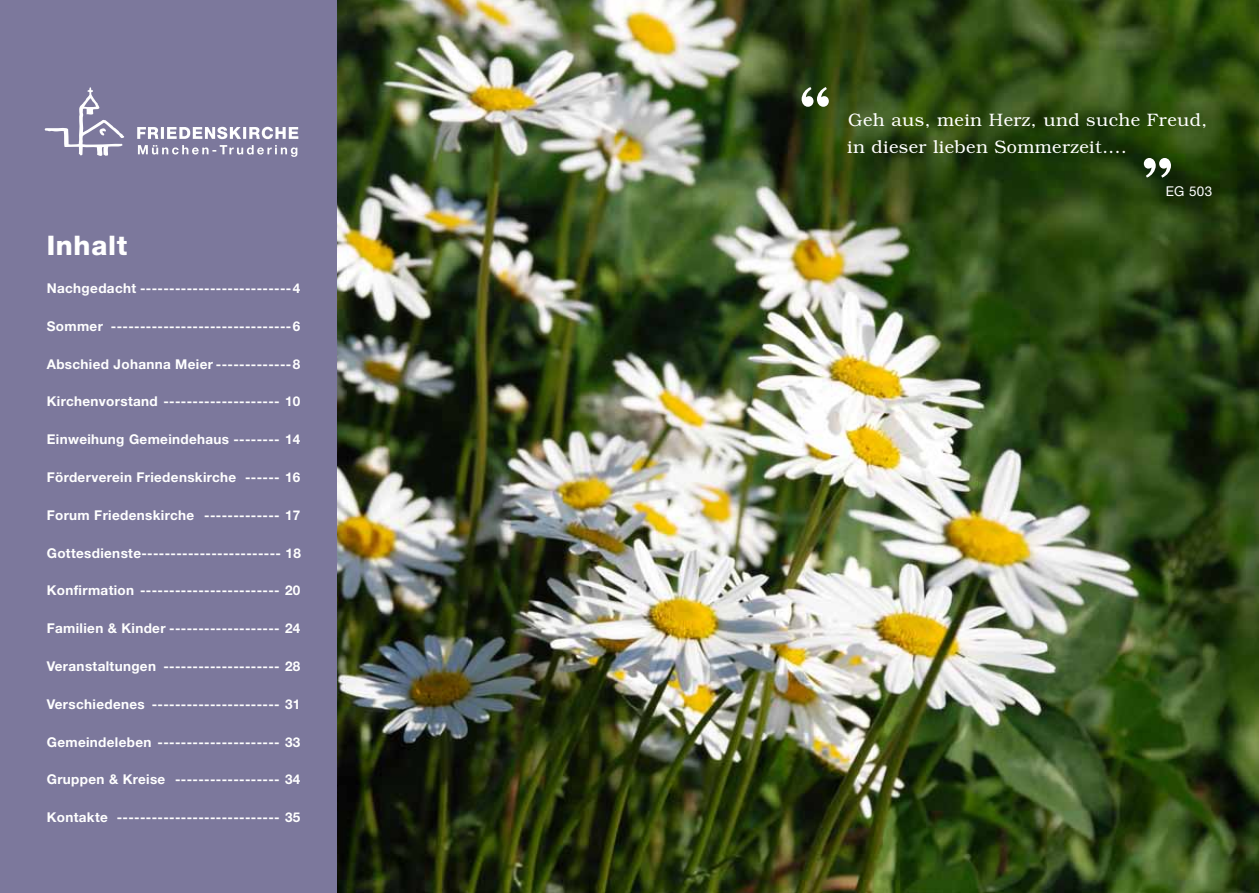
<style>
.page{position:relative;width:1259px;height:893px;background:#fff}
.page>*{position:absolute;margin:0;border:0;box-sizing:border-box;transform-origin:0 0}
.t1{font:300 90px "Bookman Std";color:#fff}
.t2{font:800 27px "Helvetica Neue LT Std";letter-spacing:.025em;color:#fff}
.t3{font:300 18px/27px "Bookman Std";letter-spacing:.025em;color:#fff}
.t4{font:700 13.5px "Helvetica Neue LT Std";letter-spacing:.025em;color:#fff}
.t5{font:13.5px "Helvetica Neue LT Std";color:#fff}
</style>
<div class="page">
<img style="left:336px;top:0;width:923px;height:893px">
<div style="left:0;top:0;width:336px;height:893px;background:#7c789c"></div>
<svg style="left:45px;top:87px;width:79px;height:69px"></svg>
<svg style="left:138px;top:145px;width:159px;height:12px"></svg>
<svg style="left:137px;top:127px;width:161px;height:12px"></svg>
<h2 class="t2" style="left:47px;top:229px;width:82px">Inhalt</h2>
<p class="t4" style="left:47px;top:280px;width:255px">Nachgedacht --------------------------4</p>
<p class="t4" style="left:47px;top:318px;width:255px">Sommer -------------------------------6</p>
<p class="t4" style="left:47px;top:355px;width:255px">Abschied Johanna Meier -------------8</p>
<p class="t4" style="left:47px;top:393px;width:255px">Kirchenvorstand -------------------- 10</p>
<p class="t4" style="left:47px;top:431px;width:255px">Einweihung Gemeindehaus -------- 14</p>
<p class="t4" style="left:47px;top:469px;width:255px">Förderverein Friedenskirche ------ 16</p>
<p class="t4" style="left:47px;top:507px;width:255px">Forum Friedenskirche ------------- 17</p>
<p class="t4" style="left:47px;top:544px;width:256px">Gottesdienste------------------------ 18</p>
<p class="t4" style="left:47px;top:582px;width:255px">Konfirmation ------------------------ 20</p>
<p class="t4" style="left:47px;top:620px;width:255px">Familien &amp; Kinder ------------------- 24</p>
<p class="t4" style="left:47px;top:658px;width:255px">Veranstaltungen -------------------- 28</p>
<p class="t4" style="left:47px;top:696px;width:255px">Verschiedenes ---------------------- 31</p>
<p class="t4" style="left:47px;top:733px;width:255px">Gemeindeleben --------------------- 33</p>
<p class="t4" style="left:47px;top:771px;width:255px">Gruppen &amp; Kreise ------------------ 34</p>
<p class="t4" style="left:47px;top:809px;width:255px">Kontakte ---------------------------- 35</p>
<h1 class="t1" style="left:797px;top:68px;width:37px">“</h1>
<h3 class="t3" style="left:847px;top:106px;width:361px">Geh aus, mein Herz, und suche Freud, in dieser lieben Sommerzeit....</h3>
<h1 class="t1" style="left:1139px;top:86px;width:37px">„</h1>
<p class="t5" style="left:1165px;top:183px;width:48px">EG 503</p>
</div>
